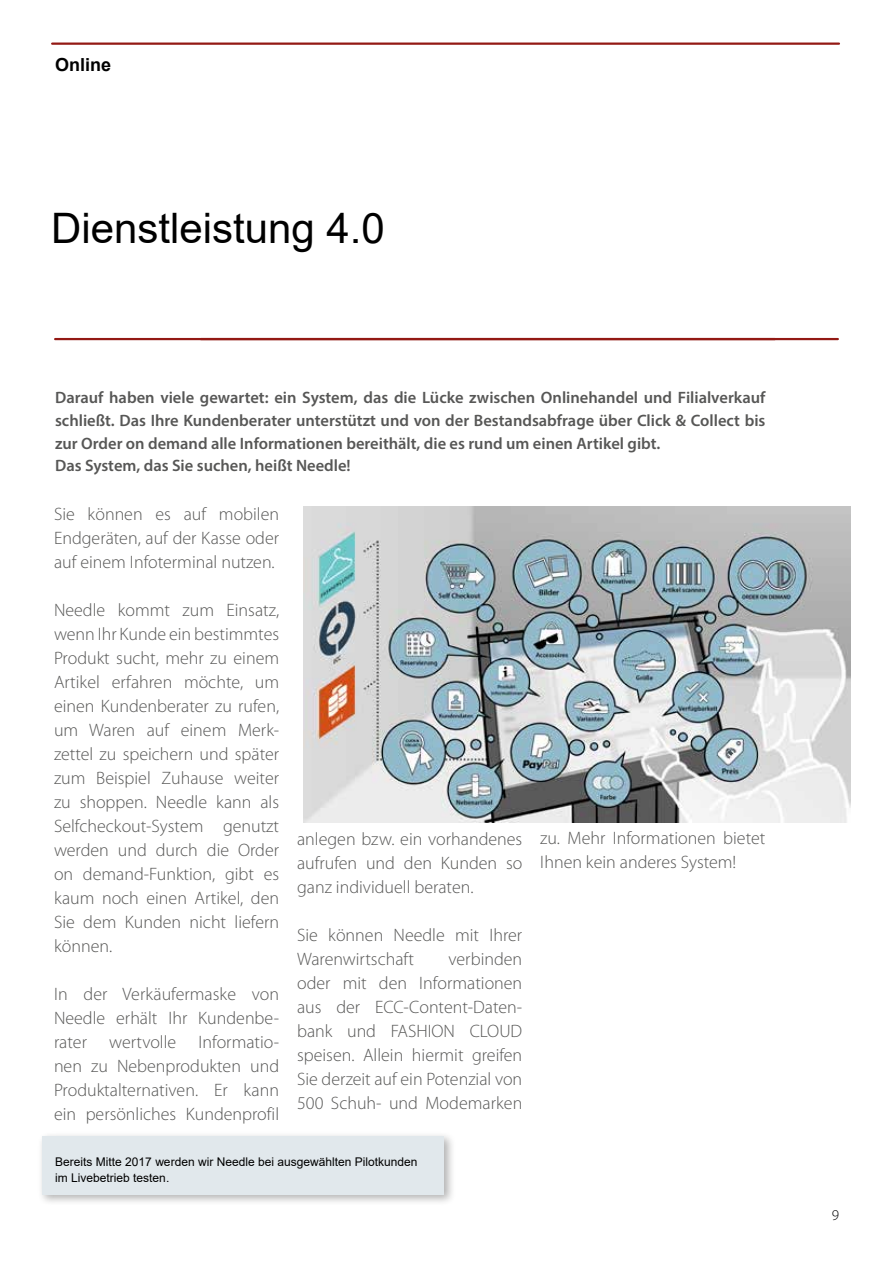
<style>
.page{position:relative;width:893px;height:1263px;background:#fff}
.page>*{position:absolute;margin:0;border:0;box-sizing:border-box;transform-origin:0 0}
.t1{font:42px "Arial";color:#000}
.t2{font:300 18px/24px "Myriad Pro";color:#575756;text-align:justify}
.t3{font:700 18px "Arial";color:#000}
.t4{font:600 16.5px/22.5px "Myriad Pro";color:#575756}
.t5{font:300 15px "Myriad Pro";color:#000}
.t6{font:12px/16.5px "Arial";color:#000}
</style>
<div class="page">
<hr style="left:52px;top:43px;width:787px;height:2px;background:#931914">
<hr style="left:201px;top:338px;width:637px;height:2px;background:#931914">
<div style="left:37px;top:1131px;width:419px;height:75px;background:#000;opacity:.3"></div>
<div style="left:43px;top:1136px;width:401px;height:59px;background:#e1e8ec"></div>
<img style="left:304px;top:506px;width:546px;height:316px">
<hr style="left:55px;top:338px;width:720px;height:2px;background:#931914">
<p class="t3" style="left:55px;top:52px;width:58px">Online</p>
<h1 class="t1" style="left:51px;top:199px;width:335px">Dienstleistung 4.0</h1>
<p class="t4" style="left:55px;top:386px;width:712px">Darauf haben viele gewartet: ein System, das die Lücke zwischen Onlinehandel und Filialverkauf schließt. Das Ihre Kundenberater unterstützt und von der Bestandsabfrage über Click &amp; Collect bis zur Order on demand alle Informationen bereithält, die es rund um einen Artikel gibt.<br>Das System, das Sie suchen, heißt Needle!</p>
<p class="t2" style="left:54px;top:502px;width:227px">Sie können es auf mobilen Endgeräten, auf der Kasse oder auf einem Infoterminal nutzen.</p>
<p class="t2" style="left:54px;top:598px;width:227px">Needle kommt zum Einsatz, wenn Ihr Kunde ein bestimmtes Produkt sucht, mehr zu einem Artikel erfahren möchte, um einen Kundenberater zu rufen, um Waren auf einem Merk&shy;zettel zu speichern und später zum Beispiel Zuhause weiter zu shoppen. Needle kann als Selfcheckout-System genutzt werden und durch die Order on demand-Funktion, gibt es kaum noch einen Artikel, den Sie dem Kunden nicht liefern können.</p>
<p class="t2" style="left:54px;top:982px;width:227px">In der Verkäufermaske von Needle erhält Ihr Kundenbe&shy;rater wertvolle Informatio&shy;nen zu Nebenprodukten und Produktalternativen. Er kann ein persönliches Kundenprofil</p>
<p class="t2" style="left:540px;top:827px;width:227px">zu. Mehr Informationen bietet<br>Ihnen kein anderes System!</p>
<p class="t2" style="left:297px;top:827px;width:227px">anlegen bzw. ein vorhandenes aufrufen und den Kunden so ganz individuell beraten.</p>
<p class="t2" style="left:297px;top:923px;width:227px">Sie können Needle mit Ihrer<br>Warenwirtschaft</p>
<p class="t2" style="left:297px;top:947px;width:227px;text-indent:151px">verbinden oder mit den Informationen aus der ECC-Content-Daten&shy;bank und FASHION CLOUD speisen. Allein hiermit greifen Sie derzeit auf ein Potenzial von 500 Schuh- und Modemarken</p>
<p class="t6" style="left:55px;top:1153px;width:364px">Bereits Mitte 2017 werden wir Needle bei ausgewählten Pilotkunden im Livebetrieb testen.</p>
<p class="t5" style="left:832px;top:1207px;width:9px">9</p>
</div>
